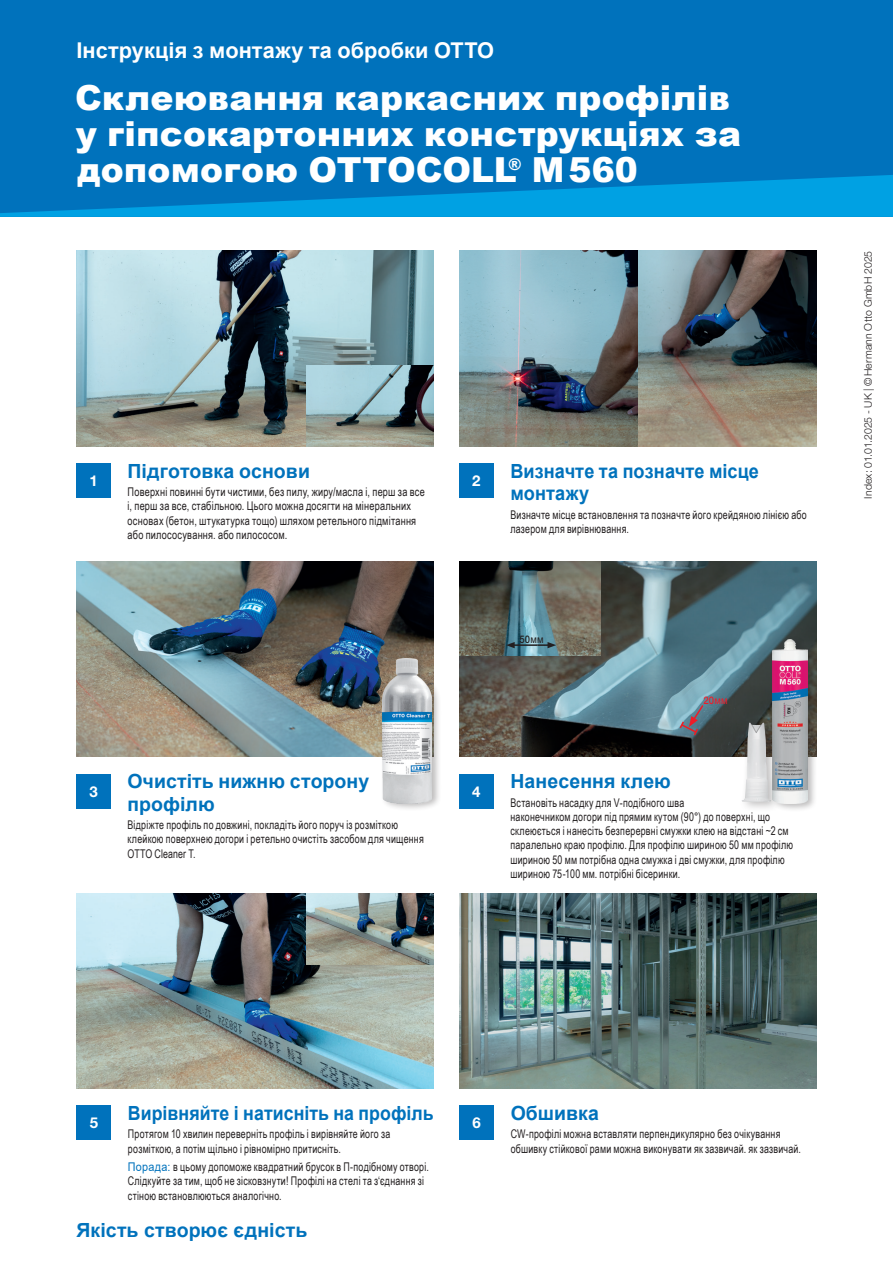
<style>
.page{position:relative;width:893px;height:1263px;background:#fff}
.page>*{position:absolute;margin:0;border:0;box-sizing:border-box;transform-origin:0 0}
.t1{font:900 34.5px/36px "Arial";letter-spacing:.01em;color:#fff}
.t2{font:700 21.75px "Arial";letter-spacing:.005em;color:#fff}
.t3{font:700 19.5px/22.5px "Arial";letter-spacing:.005em;color:#0072bc}
.t4{font:700 19.5px/22.5px "Arial";letter-spacing:.005em;color:#0072bc;scale:.93 1}
.t5{font:700 19.5px "Arial";letter-spacing:.005em;color:#0072bc;scale:.91 1}
.t6{font:700 15px "Helvetica Neue LT Pro";color:#fff}
.t7{font:12px/14.2px "Arial Narrow";letter-spacing:.02em;color:#231f20;scale:.9 1}
.t8{font:12px/14.2px "Arial Narrow";letter-spacing:.02em;color:#231f20;scale:.93 1}
.t9{font:300 10.5px "Helvetica Neue LT Pro";letter-spacing:.02em;color:#231f20}
.t10{font:500 10.5px "Helvetica Neue LT Pro";color:#231f20;scale:.9 1}
.t11{font:500 10.5px "Helvetica Neue LT Pro";color:#ee1c28;scale:.9 1}
.s1{font-family:"Arial";font-weight:400}
.s2{font-family:"Arial";color:#0072bc}
</style>
<div class="page">
<div style="left:0;top:0;width:893px;height:217px;background:#0072bc"></div>
<svg style="left:0;top:175px;width:893px;height:42px"></svg>
<img style="left:77px;top:251px;width:357px;height:195px">
<img style="left:459px;top:251px;width:179px;height:195px">
<svg style="left:638px;top:251px;width:178px;height:195px"></svg>
<img style="left:77px;top:561px;width:357px;height:196px">
<img style="left:459px;top:561px;width:357px;height:196px">
<img style="left:77px;top:893px;width:357px;height:195px">
<img style="left:306px;top:893px;width:128px;height:71px">
<img style="left:460px;top:893px;width:357px;height:196px">
<div style="left:77px;top:464px;width:34px;height:34px;background:#0072bc"></div>
<div style="left:459px;top:464px;width:34px;height:34px;background:#0072bc"></div>
<div style="left:77px;top:774px;width:34px;height:34px;background:#0072bc"></div>
<div style="left:459px;top:774px;width:34px;height:34px;background:#0072bc"></div>
<div style="left:77px;top:1106px;width:34px;height:34px;background:#0072bc"></div>
<div style="left:460px;top:1106px;width:34px;height:34px;background:#0072bc"></div>
<div style="left:381px;top:654px;width:61px;height:157px;background:#231f20;opacity:.3"></div>
<img style="left:383px;top:658px;width:49px;height:145px">
<div style="left:771px;top:635px;width:46px;height:177px;background:#231f20;opacity:.3"></div>
<img style="left:773px;top:639px;width:34px;height:165px">
<img style="left:306px;top:365px;width:128px;height:81px">
<img style="left:460px;top:561px;width:140px;height:94px">
<hr style="left:512px;top:644px;width:26px;height:2px;background:#231f20">
<svg style="left:506px;top:642px;width:9px;height:6px"></svg>
<svg style="left:538px;top:642px;width:18px;height:6px"></svg>
<svg style="left:678px;top:703px;width:27px;height:34px"></svg>
<svg style="left:646px;top:635px;width:13px;height:22px"></svg>
<div style="left:739px;top:717px;width:43px;height:95px;background:#231f20;opacity:.3"></div>
<img style="left:742px;top:722px;width:29px;height:80px">
<svg style="left:750px;top:722px;width:12px;height:11px"></svg>
<h2 class="t2" style="left:76px;top:35px;width:419px">Інструкція з монтажу та обробки OTTO</h2>
<h1 class="t1" style="left:75px;top:78px;width:667px">Склеювання каркасних профілів у гіпсокартонних конструкціях за допомогою OTTOCOLL<sup>®</sup> M560</h1>
<p class="t6" style="left:89px;top:471px;width:10px">1</p>
<h3 class="t3" style="left:128px;top:460px;width:184px">Підготовка основи</h3>
<p class="t8" style="left:128px;top:484px;width:321px">Поверхні повинні бути чистими, без пилу, жиру/масла і, перш за все і, перш за все, стабільною. Цього можна досягти на мінеральних основах (бетон, штукатурка тощо) шляхом ретельного підмітання або пилососування. або пилососом.</p>
<p class="t6" style="left:89px;top:782px;width:10px">3</p>
<h3 class="t3" style="left:128px;top:770px;width:243px">Очистіть нижню сторону профілю</h3>
<p class="t7" style="left:128px;top:817px;width:331px">Відріжте профіль по довжині, покладіть його поруч із розміткою клейкою поверхнею догори і ретельно очистіть засобом для чищення<br>OTTO Cleaner T.</p>
<p class="t6" style="left:472px;top:471px;width:10px">2</p>
<h3 class="t4" style="left:510px;top:460px;width:269px">Визначте та позначте місце монтажу</h3>
<p class="t7" style="left:510px;top:507px;width:331px">Визначте місце встановлення та позначте його крейдяною лінією або лазером для вирівнювання.</p>
<p class="t6" style="left:472px;top:782px;width:10px">4</p>
<p class="t10" style="left:519px;top:632px;width:28px">50<span class="s1">мм</span></p>
<p class="t11" style="left:703px;top:694px;width:28px">20<span class="s1">мм</span></p>
<h3 class="t3" style="left:510px;top:770px;width:162px">Нанесення клею</h3>
<p class="t7" style="left:510px;top:795px;width:315px">Встановіть насадку для V-подібного шва<br>наконечником догори під прямим кутом (90°) до поверхні, що склеюється і нанесіть безперервні смужки клею на відстані ~2 см паралельно краю профілю. Для профілю шириною 50 мм профілю шириною 50 мм потрібна одна смужка і дві смужки, для профілю шириною 75-100 мм. потрібні бісеринки.</p>
<p class="t9" style="left:862px;top:499px;width:249px;rotate:-90deg">Index: 01.01.2025 - UK | ©Hermann Otto GmbH 2025</p>
<p class="t6" style="left:90px;top:1114px;width:10px">5</p>
<h3 class="t5" style="left:128px;top:1099px;width:337px">Вирівняйте і натисніть на профіль</h3>
<p class="t7" style="left:128px;top:1126px;width:293px">Протягом 10 хвилин переверніть профіль і вирівняйте його за розміткою, а потім щільно і рівномірно притисніть.</p>
<p class="t7" style="left:128px;top:1159px;width:336px"><span class="s2">Порада:</span> в цьому допоможе квадратний брусок в П-подібному отворі.<br>Слідкуйте за тим, щоб не зісковзнути! Профілі на стелі та з‘єднання зі стіною встановлюються аналогічно.</p>
<h3 class="t3" style="left:77px;top:1219px;width:232px">Якість створює єдність</h3>
<p class="t6" style="left:472px;top:1114px;width:10px">6</p>
<h3 class="t3" style="left:511px;top:1102px;width:90px">Обшивка</h3>
<p class="t7" style="left:511px;top:1126px;width:324px">CW-профілі можна вставляти перпендикулярно без очікування обшивку стійкової рами можна виконувати як зазвичай. як зазвичай.</p>
</div>
